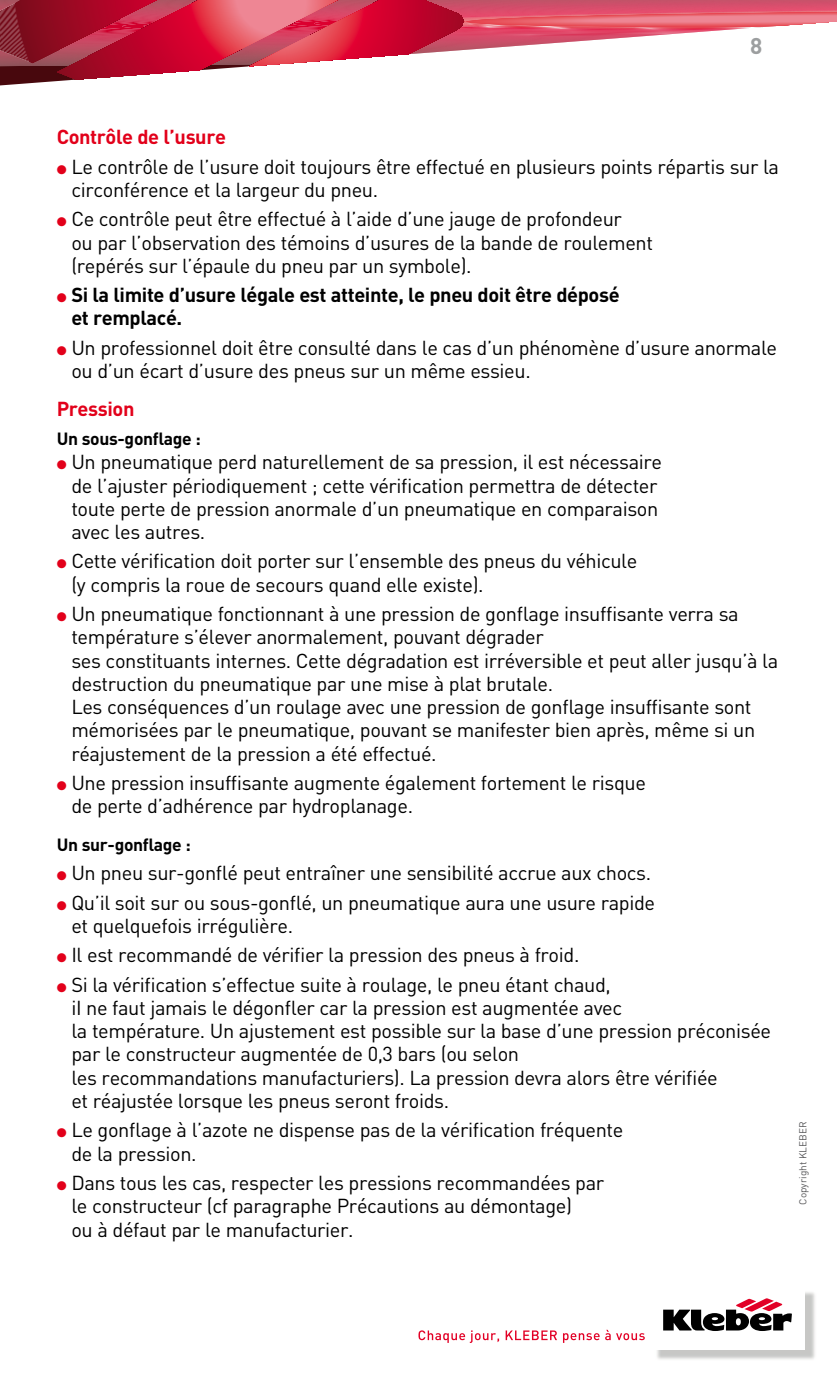
<style>
.page{position:relative;width:837px;height:1382px;background:#fff}
.page>*{position:absolute;margin:0;border:0;box-sizing:border-box;transform-origin:0 0}
.t1{font:700 22.5px "DIN";color:#9c9e9f}
.t2{font:20px/23.2px "DIN";letter-spacing:-.02em;color:#000}
.t3{font:700 20px/23.2px "DIN";letter-spacing:-.02em;color:#000}
.t4{font:700 20px "DIN";letter-spacing:-.02em;color:#e2001a}
.t5{font:700 17.5px "DIN";letter-spacing:-.02em;color:#000}
.t6{font:10px "DIN";color:#58585a}
.s1{color:#e2001a}
</style>
<div class="page">
<svg style="left:0;top:0;width:836px;height:80px"></svg>
<img style="left:657px;top:1292px;width:158px;height:68px">
<div style="left:650px;top:1285px;width:154px;height:65px;background:#fff"></div>
<svg style="left:663px;top:1298px;width:128px;height:33px"></svg>
<svg style="left:418px;top:1330px;width:81px;height:13px"></svg>
<svg style="left:505px;top:1330px;width:94px;height:13px"></svg>
<svg style="left:605px;top:1330px;width:39px;height:10px"></svg>
<p class="t1" style="left:750px;top:31px;width:14px">8</p>
<p class="t4" style="left:57px;top:124px;width:171px">Contrôle de l’usure</p>
<p class="t2" style="left:71px;top:154px;width:709px;text-indent:-15px"><span class="s1">●</span> Le contrôle de l’usure doit toujours être effectué en plusieurs points répartis sur la circonférence et la largeur du pneu.</p>
<p class="t2" style="left:71px;top:207px;width:583px;text-indent:-15px"><span class="s1">●</span> Ce contrôle peut être effectué à l’aide d’une jauge de profondeur<br>ou par l’observation des témoins d’usures de la bande de roulement (repérés sur l’épaule du pneu par un symbole).</p>
<p class="t3" style="left:71px;top:282px;width:549px;text-indent:-15px"><span class="s1">●</span> Si la limite d’usure légale est atteinte, le pneu doit être déposé et remplacé.</p>
<p class="t2" style="left:71px;top:336px;width:707px;text-indent:-15px"><span class="s1">●</span> Un professionnel doit être consulté dans le cas d’un phénomène d’usure anormale ou d’un écart d’usure des pneus sur un même essieu.</p>
<p class="t4" style="left:57px;top:396px;width:79px">Pression</p>
<p class="t5" style="left:57px;top:428px;width:146px">Un sous-gonflage :</p>
<p class="t2" style="left:71px;top:450px;width:592px;text-indent:-15px"><span class="s1">●</span> Un pneumatique perd naturellement de sa pression, il est nécessaire de l’ajuster périodiquement ; cette vérification permettra de détecter toute perte de pression anormale d’un pneumatique en comparaison avec les autres.</p>
<p class="t2" style="left:71px;top:549px;width:567px;text-indent:-15px"><span class="s1">●</span> Cette vérification doit porter sur l’ensemble des pneus du véhicule (y compris la roue de secours quand elle existe).</p>
<p class="t2" style="left:71px;top:602px;width:708px;text-indent:-15px"><span class="s1">●</span> Un pneumatique fonctionnant à une pression de gonflage insuffisante verra sa température s’élever anormalement, pouvant dégrader<br>ses constituants internes. Cette dégradation est irréversible et peut aller jusqu’à la destruction du pneumatique par une mise à plat brutale.<br>Les conséquences d’un roulage avec une pression de gonflage insuffisante sont mémorisées par le pneumatique, pouvant se manifester bien après, même si un réajustement de la pression a été effectué.</p>
<p class="t2" style="left:71px;top:771px;width:576px;text-indent:-15px"><span class="s1">●</span> Une pression insuffisante augmente également fortement le risque de perte d’adhérence par hydroplanage.</p>
<p class="t5" style="left:57px;top:833px;width:136px">Un sur-gonflage :</p>
<p class="t2" style="left:57px;top:861px;width:595px"><span class="s1">●</span> Un pneu sur-gonflé peut entraîner une sensibilité accrue aux chocs.</p>
<p class="t2" style="left:71px;top:890px;width:585px;text-indent:-15px"><span class="s1">●</span> Qu’il soit sur ou sous-gonflé, un pneumatique aura une usure rapide et quelquefois irrégulière.</p>
<p class="t2" style="left:57px;top:943px;width:524px"><span class="s1">●</span> Il est recommandé de vérifier la pression des pneus à froid.</p>
<p class="t2" style="left:71px;top:972px;width:701px;text-indent:-15px"><span class="s1">●</span> Si la vérification s’effectue suite à roulage, le pneu étant chaud,<br>iI ne faut jamais le dégonfler car la pression est augmentée avec<br>la température. Un ajustement est possible sur la base d’une pression préconisée par le constructeur augmentée de 0,3 bars (ou selon<br>les recommandations manufacturiers). La pression devra alors être vérifiée<br>et réajustée lorsque les pneus seront froids.</p>
<p class="t2" style="left:71px;top:1118px;width:553px;text-indent:-15px"><span class="s1">●</span> Le gonflage à l’azote ne dispense pas de la vérification fréquente de la pression.</p>
<p class="t2" style="left:71px;top:1171px;width:534px;text-indent:-15px"><span class="s1">●</span> Dans tous les cas, respecter les pressions recommandées par le constructeur (cf paragraphe Précautions au démontage)<br>ou à défaut par le manufacturier.</p>
<p class="t6" style="left:796px;top:1205px;width:84px;rotate:-90deg">Copyright KLEBER</p>
</div>
